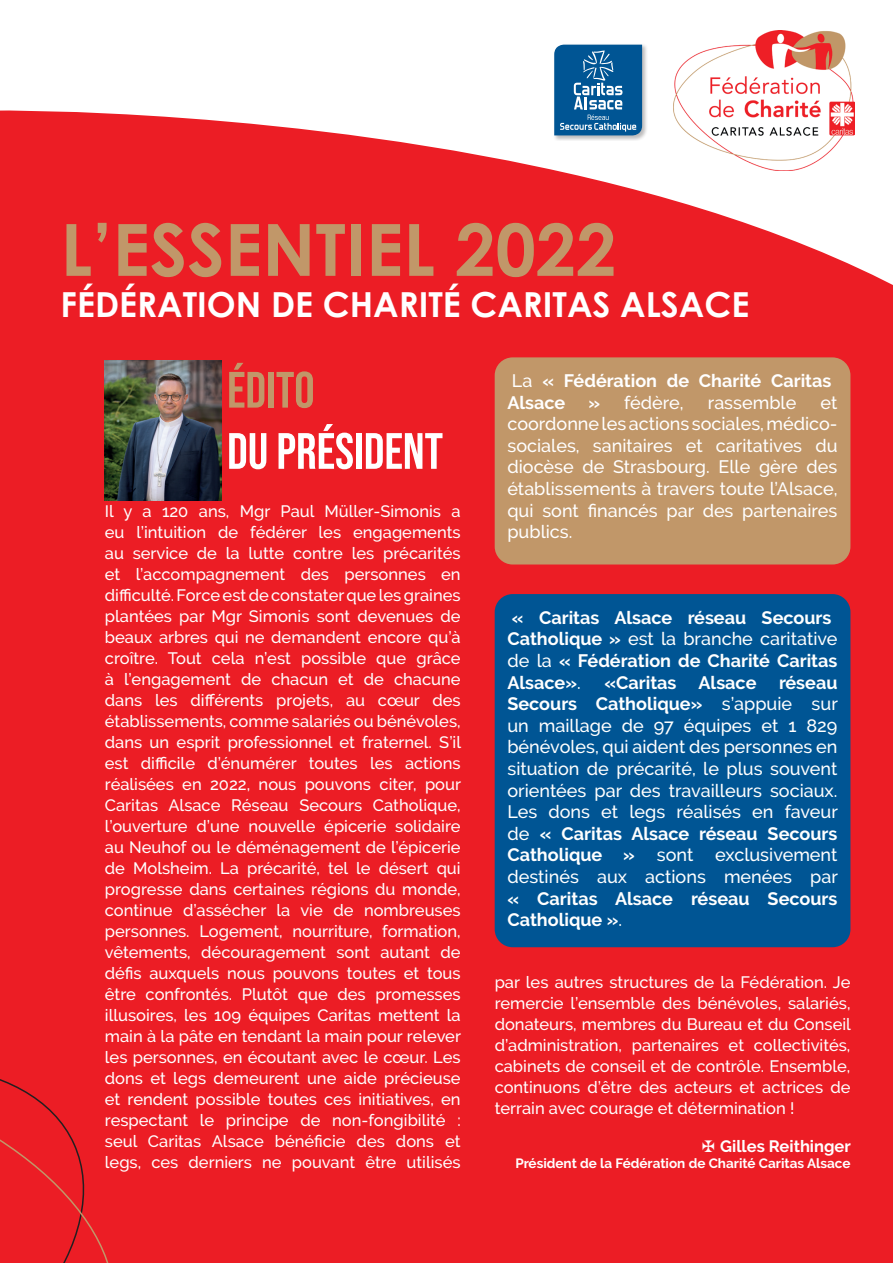
<style>
.page{position:relative;width:893px;height:1263px;background:#fff}
.page>*{position:absolute;margin:0;border:0;box-sizing:border-box;transform-origin:0 0}
.t1{font:700 72px "Century Gothic";color:#c19769}
.t2{font:700 51px "Bebas Neue Pro";color:#fff}
.t3{font:700 51px "Bebas Neue Pro";color:#c19769}
.t4{font:700 34.5px "Century Gothic";color:#fff}
.t5{font:500 18px/21.6px "Raleway";color:#fff;text-align:justify}
.t6{font:700 18px/21.6px "Raleway";color:#fff}
.t7{font:500 16.5px/21px "Raleway";color:#fff;text-align:justify}
.t8{font:700 16.5px "Raleway";color:#fff}
.t9{font:700 13.5px "Raleway";color:#fff}
.s1{font-weight:500}
.s2{font-weight:700}
</style>
<div class="page">
<div style="left:0;top:101px;width:893px;height:1162px;background:#ec1d25"></div>
<img style="left:673px;top:30px;width:181px;height:141px">
<div style="left:0;top:1030px;width:136px;height:233px;background:#ec1d25"></div>
<div style="left:553px;top:43px;width:95px;height:98px;background:#231f20;opacity:.3"></div>
<svg style="left:554px;top:45px;width:88px;height:90px;background:#226ba2"></svg>
<img style="left:105px;top:360px;width:117px;height:140px">
<div style="left:495px;top:357px;width:355px;height:207px;background:#c19769;border-radius:18px"></div>
<div style="left:495px;top:594px;width:355px;height:353px;background:#005594;border-radius:18px"></div>
<h1 class="t1" style="left:61px;top:195px;width:557px">L’ESSENTIEL 2022</h1>
<h3 class="t4" style="left:61px;top:279px;width:690px">FÉDÉRATION DE CHARITÉ CARITAS ALSACE</h3>
<h2 class="t3" style="left:227px;top:361px;width:89px">ÉDITO</h2>
<h2 class="t2" style="left:227px;top:422px;width:218px">DU PRÉSIDENT</h2>
<p class="t7" style="left:105px;top:501px;width:358px">Il y a 120 ans, Mgr Paul Müller-Simonis a eu l’intuition de fédérer les engagements au service de la lutte contre les précarités et l’accompagnement des personnes en difficulté. Force est de constater que les graines plantées par Mgr Simonis sont devenues de beaux arbres qui ne demandent encore qu’à croître. Tout cela n’est possible que grâce à l’engagement de chacun et de chacune dans les différents projets, au cœur des établissements, comme salariés ou bénévoles, dans un esprit professionnel et fraternel. S’il est difficile d’énumérer toutes les actions réalisées en 2022, nous pouvons citer, pour Caritas Alsace Réseau Secours Catholique, l’ouverture d’une nouvelle épicerie solidaire au Neuhof ou le déménagement de l’épicerie de Molsheim. La précarité, tel le désert qui progresse dans certaines régions du monde, continue d’assécher la vie de nombreuses personnes. Logement, nourriture, formation, vêtements, découragement sont autant de défis auxquels nous pouvons toutes et tous être confrontés. Plutôt que des promesses illusoires, les 109 équipes Caritas mettent la main à la pâte en tendant la main pour relever les personnes, en écoutant avec le cœur. Les dons et legs demeurent une aide précieuse et rendent possible toutes ces initiatives, en respectant le principe de non-fongibilité : seul Caritas Alsace bénéficie des dons et legs, ces derniers ne pouvant être utilisés</p>
<p class="t6" style="left:507px;top:370px;width:325px"><span class="s1">La</span> « Fédération de Charité Caritas<br>Alsace</p>
<p class="t5" style="left:588px;top:391px;width:97px"><span class="s2">»</span> fédère,</p>
<p class="t5" style="left:708px;top:391px;width:90px">rassemble</p>
<p class="t5" style="left:507px;top:391px;width:332px;text-indent:313px">et coordonne les actions sociales, médico&shy;sociales, sanitaires et caritatives du diocèse de Strasbourg. Elle gère des établissements à travers toute l’Alsace, qui sont financés par des partenaires publics.</p>
<p class="t6" style="left:507px;top:607px;width:332px">« Caritas Alsace réseau Secours<br>Catholique » <span class="s1">est la branche caritative de la</span> « Fédération de Charité Caritas<br>Alsace»<span class="s1">.</span></p>
<p class="t5" style="left:507px;top:671px;width:332px;text-indent:272px"><span class="s2">réseau Secours Catholique»</span> s’appuie sur un maillage de 97 équipes et 1 829 bénévoles, qui aident des personnes en situation de précarité, le plus souvent orientées par des travailleurs sociaux.<br>Les dons et legs réalisés en faveur de <span class="s2">« Caritas Alsace réseau Secours Catholique »</span> sont exclusivement destinés aux actions menées par</p>
<p class="t6" style="left:507px;top:887px;width:332px">« Caritas Alsace réseau Secours<br>Catholique »<span class="s1">.</span></p>
<p class="t6" style="left:604px;top:671px;width:154px">«Caritas Alsace</p>
<p class="t7" style="left:495px;top:972px;width:358px">par les autres structures de la Fédération. Je remercie l’ensemble des bénévoles, salariés, donateurs, membres du Bureau et du Conseil d’administration, partenaires et collectivités, cabinets de conseil et de contrôle. Ensemble, continuons d’être des acteurs et actrices de terrain avec courage et détermination !</p>
<p class="t8" style="left:701px;top:1137px;width:151px">✠ Gilles Reithinger</p>
<p class="t9" style="left:515px;top:1156px;width:337px">Président de la Fédération de Charité Caritas Alsace</p>
</div>
